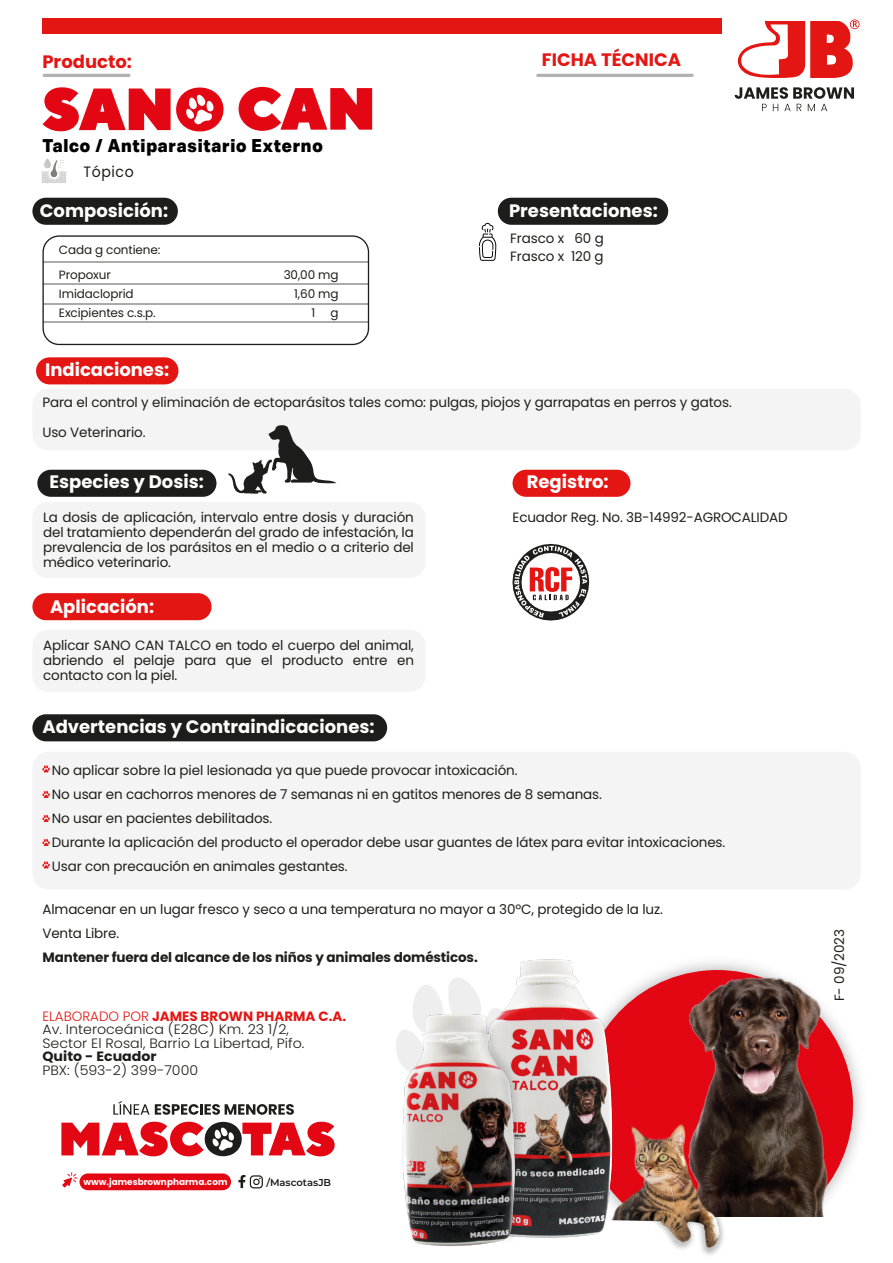
<style>
.page{position:relative;width:893px;height:1263px;background:#fff}
.page>*{position:absolute;margin:0;border:0;box-sizing:border-box;transform-origin:0 0}
.t1{font:700 18px "Poppins";color:#fff}
.t2{font:800 18px "Mazin";letter-spacing:.045em;color:#010101;scale:.94 1}
.t3{font:700 18px "Poppins";color:#e41613}
.t4{font:15px "Poppins";letter-spacing:.045em;color:#1d1d1b;scale:.94 1}
.t5{font:13.5px/24px "Poppins";letter-spacing:-.01em;color:#1e1e1c}
.t6{font:300 13.5px/13.5px "Poppins";color:#1d1d1b;scale:1.05 1}
.t7{font:700 13.5px "Poppins";letter-spacing:-.01em;color:#1e1e1c}
.t8{font:700 13.5px "Poppins";color:#1d1d1b;scale:1.05 1}
.t9{font:12px/25.3px "Poppins";letter-spacing:-.01em;color:#1e1e1c}
.t10{font:600 9.9px "Montserrat";color:#1d1d1b}
.t11{font:700 8.85px "Poppins";color:#fff}
.s1{color:#e41613}
.s2{font-weight:700;color:#e41613}
</style>
<div class="page">
<img style="left:820px;top:1005px;width:41px;height:212px">
<div style="left:32px;top:752px;width:829px;height:137px;background:#f4f4f4;border-radius:16px"></div>
<div style="left:32px;top:630px;width:393px;height:62px;background:#f4f4f4;border-radius:16px"></div>
<div style="left:32px;top:502px;width:393px;height:76px;background:#f4f4f4;border-radius:15px"></div>
<div style="left:32px;top:389px;width:829px;height:61px;background:#f4f4f4;border-radius:16px"></div>
<svg style="left:512px;top:544px;width:78px;height:77px"></svg>
<div style="left:43px;top:18px;width:679px;height:16px;background:#e41613"></div>
<svg style="left:735px;top:87px;width:119px;height:24px"></svg>
<svg style="left:737px;top:19px;width:122px;height:59px"></svg>
<hr style="left:43px;top:74px;width:88px;height:3px;background:#b3b2b2;border-radius:2px">
<hr style="left:43px;top:261px;width:325px;height:2px;background:#1d1d1b">
<hr style="left:43px;top:284px;width:325px;height:1px;background:#1d1d1b">
<div style="left:42px;top:235px;width:327px;height:110px;border:1px solid #1d1d1b;border-radius:16px"></div>
<svg style="left:42px;top:765px;width:8px;height:8px"></svg>
<svg style="left:42px;top:791px;width:8px;height:7px"></svg>
<hr style="left:43px;top:303px;width:325px;height:2px;background:#1d1d1b">
<hr style="left:43px;top:321px;width:325px;height:2px;background:#1d1d1b">
<svg style="left:239px;top:87px;width:133px;height:44px"></svg>
<svg style="left:43px;top:87px;width:181px;height:44px"></svg>
<svg style="left:42px;top:815px;width:8px;height:7px"></svg>
<svg style="left:42px;top:839px;width:8px;height:7px"></svg>
<svg style="left:42px;top:861px;width:8px;height:8px"></svg>
<svg style="left:228px;top:425px;width:108px;height:69px"></svg>
<div style="left:80px;top:1173px;width:151px;height:17px;background:#e30613;border-radius:8px"></div>
<svg style="left:62px;top:1172px;width:16px;height:15px"></svg>
<svg style="left:61px;top:1101px;width:144px;height:55px"></svg>
<img style="left:700px;top:962px;width:120px;height:255px">
<img style="left:205px;top:959px;width:495px;height:287px">
<img style="left:430px;top:973px;width:140px;height:273px">
<img style="left:521px;top:1089px;width:284px;height:166px">
<div style="left:32px;top:198px;width:146px;height:27px;background:#1d1d1b;border-radius:14px"></div>
<div style="left:498px;top:198px;width:170px;height:27px;background:#1d1d1b;border-radius:14px"></div>
<div style="left:36px;top:357px;width:142px;height:27px;background:#e41613;border-radius:14px"></div>
<div style="left:37px;top:470px;width:179px;height:27px;background:#1d1d1b;border-radius:14px"></div>
<div style="left:32px;top:593px;width:180px;height:27px;background:#e41613;border-radius:14px"></div>
<div style="left:32px;top:714px;width:355px;height:27px;background:#1d1d1b;border-radius:14px"></div>
<div style="left:513px;top:470px;width:117px;height:27px;background:#e41613;border-radius:14px"></div>
<hr style="left:536px;top:74px;width:158px;height:3px;background:#b3b2b2;border-radius:2px">
<svg style="left:479px;top:223px;width:17px;height:38px"></svg>
<svg style="left:41px;top:159px;width:26px;height:24px"></svg>
<h1 class="t3" style="left:42px;top:52px;width:91px">Producto:</h1>
<h1 class="t2" style="left:42px;top:134px;width:300px">Talco / Antiparasitario Externo</h1>
<p class="t4" style="left:83px;top:163px;width:55px">Tópico</p>
<h1 class="t3" style="left:542px;top:49px;width:141px">FICHA TÉCNICA</h1>
<h1 class="t1" style="left:40px;top:200px;width:130px">Composición:</h1>
<h1 class="t1" style="left:509px;top:200px;width:150px">Presentaciones:</h1>
<p class="t9" style="left:59px;top:237px;width:103px">Cada g contiene:<br>Propoxur</p>
<p class="t9" style="left:59px;top:284px;width:98px;line-height:18.9px">Imidacloprid<br>Excipientes c.s.p.</p>
<h1 class="t1" style="left:45px;top:360px;width:126px">Indicaciones:</h1>
<p class="t9" style="left:284px;top:262px;width:56px">30,00 mg</p>
<p class="t9" style="left:294px;top:281px;width:46px">1,60 mg</p>
<p class="t9" style="left:311px;top:300px;width:5px">1</p>
<p class="t9" style="left:330px;top:300px;width:10px">g</p>
<p class="t5" style="left:510px;top:229px;width:95px;line-height:18px">Frasco x 60 g<br>Frasco x 120 g</p>
<p class="t5" style="left:42px;top:391px;width:691px">Para el control y eliminación de ectoparásitos tales como: pulgas, piojos y garrapatas en perros y gatos.</p>
<p class="t5" style="left:42px;top:421px;width:105px">Uso Veterinario.</p>
<h1 class="t1" style="left:49px;top:471px;width:156px">Especies y Dosis:</h1>
<h1 class="t1" style="left:527px;top:471px;width:83px">Registro:</h1>
<p class="t5" style="left:43px;top:509px;width:372px;line-height:15px;text-align:justify">La dosis de aplicación, intervalo entre dosis y duración del tratamiento dependerán del grado de infestación, la prevalencia de los parásitos en el medio o a criterio del médico veterinario.</p>
<h1 class="t1" style="left:50px;top:596px;width:106px">Aplicación:</h1>
<p class="t5" style="left:43px;top:637px;width:372px;line-height:15px;text-align:justify">Aplicar SANO CAN TALCO en todo el cuerpo del animal, abriendo el pelaje para que el producto entre en contacto con la piel.</p>
<h1 class="t1" style="left:42px;top:716px;width:334px">Advertencias y Contraindicaciones:</h1>
<p class="t5" style="left:513px;top:506px;width:277px">Ecuador Reg. No. 3B-14992-AGROCALIDAD</p>
<p class="t5" style="left:52px;top:759px;width:675px">No aplicar sobre la piel lesionada ya que puede provocar intoxicación.<br>No usar en cachorros menores de 7 semanas ni en gatitos menores de 8 semanas.<br>No usar en pacientes debilitados.<br>Durante la aplicación del producto el operador debe usar guantes de látex para evitar intoxicaciones.<br>Usar con precaución en animales gestantes.</p>
<p class="t5" style="left:42px;top:897px;width:622px">Almacenar en un lugar fresco y seco a una temperatura no mayor a 30ºC, protegido de la luz.<br>Venta Libre.</p>
<p class="t7" style="left:42px;top:950px;width:437px">Mantener fuera del alcance de los niños y animales domésticos.</p>
<p class="t6" style="left:42px;top:1009px;width:291px"><span class="s1">ELABORADO POR</span> <span class="s2">JAMES BROWN PHARMA C.A.<br></span>Av. Interoceánica (E28C) Km. 23 1/2,<br>Sector El Rosal, Barrio La Libertad, Pifo.</p>
<p class="t8" style="left:42px;top:1049px;width:110px">Quito - Ecuador</p>
<p class="t6" style="left:42px;top:1063px;width:150px">PBX: (593-2) 399-7000</p>
<p class="t11" style="left:83px;top:1176px;width:146px">www.jamesbrownpharma.com</p>
<p class="t10" style="left:266px;top:1175px;width:66px">/MascotasJB</p>
<p class="t5" style="left:827px;top:1001px;width:73px;rotate:-90deg">F- 09/2023</p>
</div>
